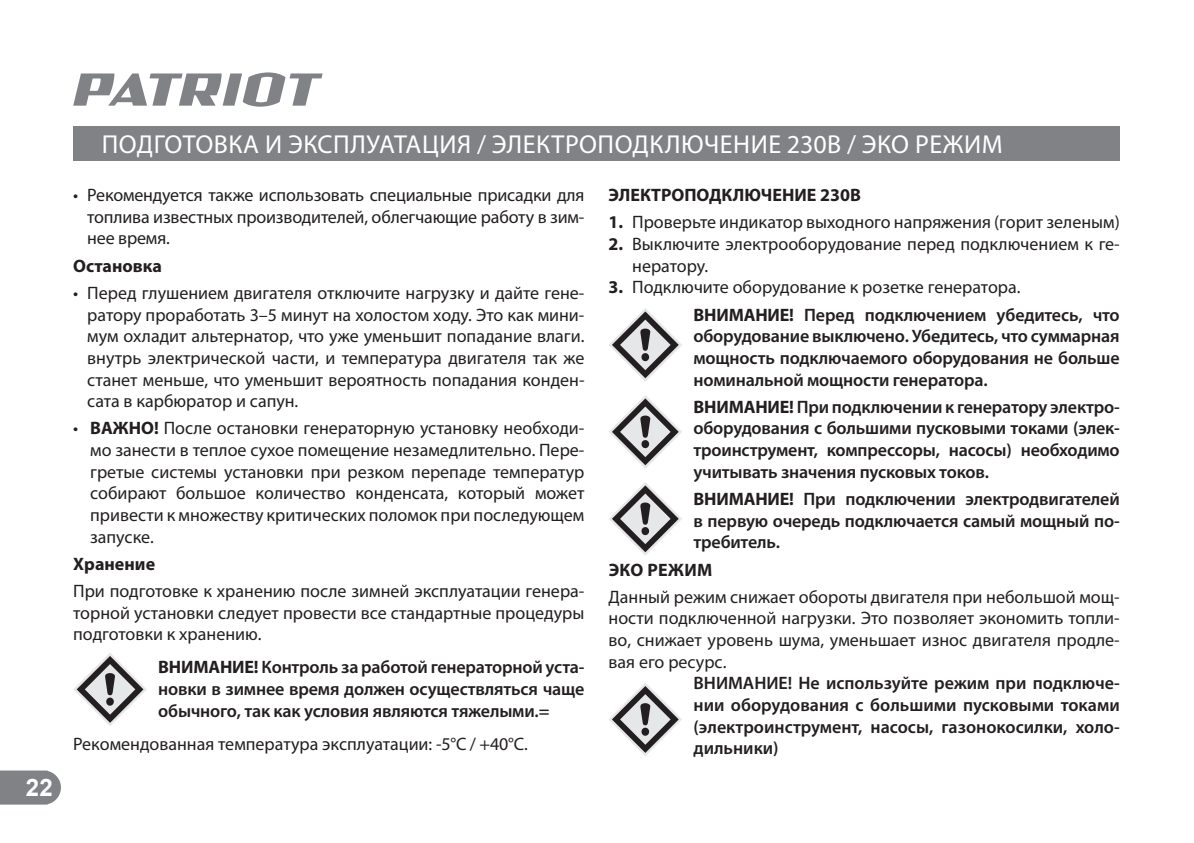
<style>
.page{position:relative;width:1194px;height:843px;background:#fff}
.page>*{position:absolute;margin:0;border:0;box-sizing:border-box;transform-origin:0 0}
.t1{font:26px "Myriad Pro";letter-spacing:.02em;color:#fff}
.t2{font:700 24px "Arial";color:#fff}
.t3{font:18px/21.6px "Myriad Pro";color:#231f20;text-align:justify}
.t4{font:600 18px/21.6px "Myriad Pro";letter-spacing:-.01em;color:#231f20;text-align:justify}
.t5{font:700 18px "Myriad Pro";color:#231f20}
.t6{font:700 18px "Myriad Pro";letter-spacing:.02em;color:#231f20}
.s1{font-weight:700}
.s2{font-weight:600}
</style>
<div class="page">
<svg style="left:73px;top:72px;width:250px;height:35px"></svg>
<div style="left:73px;top:126px;width:1047px;height:34px;background:#808285"></div>
<svg style="left:0;top:770px;width:61px;height:34px;background:#898b8d"></svg>
<svg style="left:73px;top:653px;width:74px;height:72px"></svg>
<svg style="left:609px;top:683px;width:73px;height:73px"></svg>
<svg style="left:609px;top:308px;width:73px;height:73px"></svg>
<svg style="left:609px;top:395px;width:73px;height:73px"></svg>
<svg style="left:609px;top:482px;width:73px;height:73px"></svg>
<h2 class="t2" style="left:5px;top:774px;width:49px">2222</h2>
<h1 class="t1" style="left:102px;top:132px;width:902px">ПОДГОТОВКА И ЭКСПЛУАТАЦИЯ / ЭЛЕКТРОПОДКЛЮЧЕНИЕ 230В / ЭКО РЕЖИМ</h1>
<p class="t3" style="left:87px;top:185px;width:499px;text-indent:-14px">• Рекомендуется также использовать специальные присадки для топлива известных производителей, облегчающие работу в зим&shy;нее время.</p>
<p class="t5" style="left:73px;top:257px;width:90px">Остановка</p>
<p class="t3" style="left:87px;top:283px;width:499px;text-indent:-14px">• Перед глушением двигателя отключите нагрузку и дайте гене&shy;ратору проработать 3–5 минут на холостом ходу. Это как мини&shy;мум охладит альтернатор, что уже уменьшит попадание влаги. внутрь электрической части, и температура двигателя так же станет меньше, что уменьшит вероятность попадания конден&shy;сата в карбюратор и сапун.</p>
<p class="t3" style="left:90px;top:418px;width:496px;text-indent:-17px">• <span class="s1">ВАЖНО!</span> После остановки генераторную установку необходи&shy;мо занести в теплое сухое помещение незамедлительно. Пере&shy;гретые системы установки при резком перепаде температур собирают большое количество конденсата, который может привести к множеству критических поломок при последующем запуске.</p>
<p class="t5" style="left:73px;top:554px;width:83px">Хранение</p>
<p class="t3" style="left:73px;top:580px;width:513px">При подготовке к хранению после зимней эксплуатации генера&shy;торной установки следует провести все стандартные процедуры подготовки к хранению.</p>
<p class="t4" style="left:158px;top:657px;width:428px"><span class="s1">ВНИМАНИЕ!</span> Контроль за работой генераторной уста&shy;новки в зимнее время должен осуществляться чаще обычного, так как условия являются тяжелыми.=</p>
<p class="t3" style="left:73px;top:733px;width:456px">Рекомендованная температура эксплуатации: -5°C / +40°C.</p>
<p class="t5" style="left:609px;top:186px;width:254px">ЭЛЕКТРОПОДКЛЮЧЕНИЕ 230В</p>
<p class="t3" style="left:609px;top:212px;width:513px"><span class="s1">1.</span> Проверьте индикатор выходного напряжения (горит зеленым)</p>
<p class="t3" style="left:632px;top:234px;width:489px;text-indent:-24px"><span class="s1">2.</span> Выключите электрооборудование перед подключением к ге&shy;нератору.</p>
<p class="t3" style="left:694px;top:274px;width:428px;line-height:27.2px;text-indent:-85px"><span class="s1">3.</span> Подключите оборудование к розетке генератора.<br><span class="s1">ВНИМАНИЕ!</span> <span class="s2">Перед подключением убедитесь, что</span></p>
<p class="t4" style="left:694px;top:327px;width:428px">оборудование выключено. Убедитесь, что суммарная мощность подключаемого оборудования не больше номинальной мощности генератора.</p>
<p class="t4" style="left:694px;top:397px;width:428px"><span class="s1">ВНИМАНИЕ!</span> При подключении к генератору электро&shy;оборудования с большими пусковыми токами (элек&shy;троинструмент, компрессоры, насосы) необходимо учитывать значения пусковых токов.</p>
<p class="t4" style="left:694px;top:489px;width:428px"><span class="s1">ВНИМАНИЕ!</span> При подключении электродвигателей в первую очередь подключается самый мощный по&shy;требитель.</p>
<p class="t6" style="left:609px;top:560px;width:105px">ЭКО РЕЖИМ</p>
<p class="t3" style="left:609px;top:586px;width:513px">Данный режим снижает обороты двигателя при небольшой мощ&shy;ности подключенной нагрузки. Это позволяет экономить топли&shy;во, снижает уровень шума, уменьшает износ двигателя продле&shy;вая его ресурс.</p>
<p class="t4" style="left:694px;top:673px;width:428px">ВНИМАНИЕ! Не используйте режим при подключе&shy;нии оборудования с большими пусковыми токами (электроинструмент, насосы, газонокосилки, холо&shy;дильники)</p>
</div>
